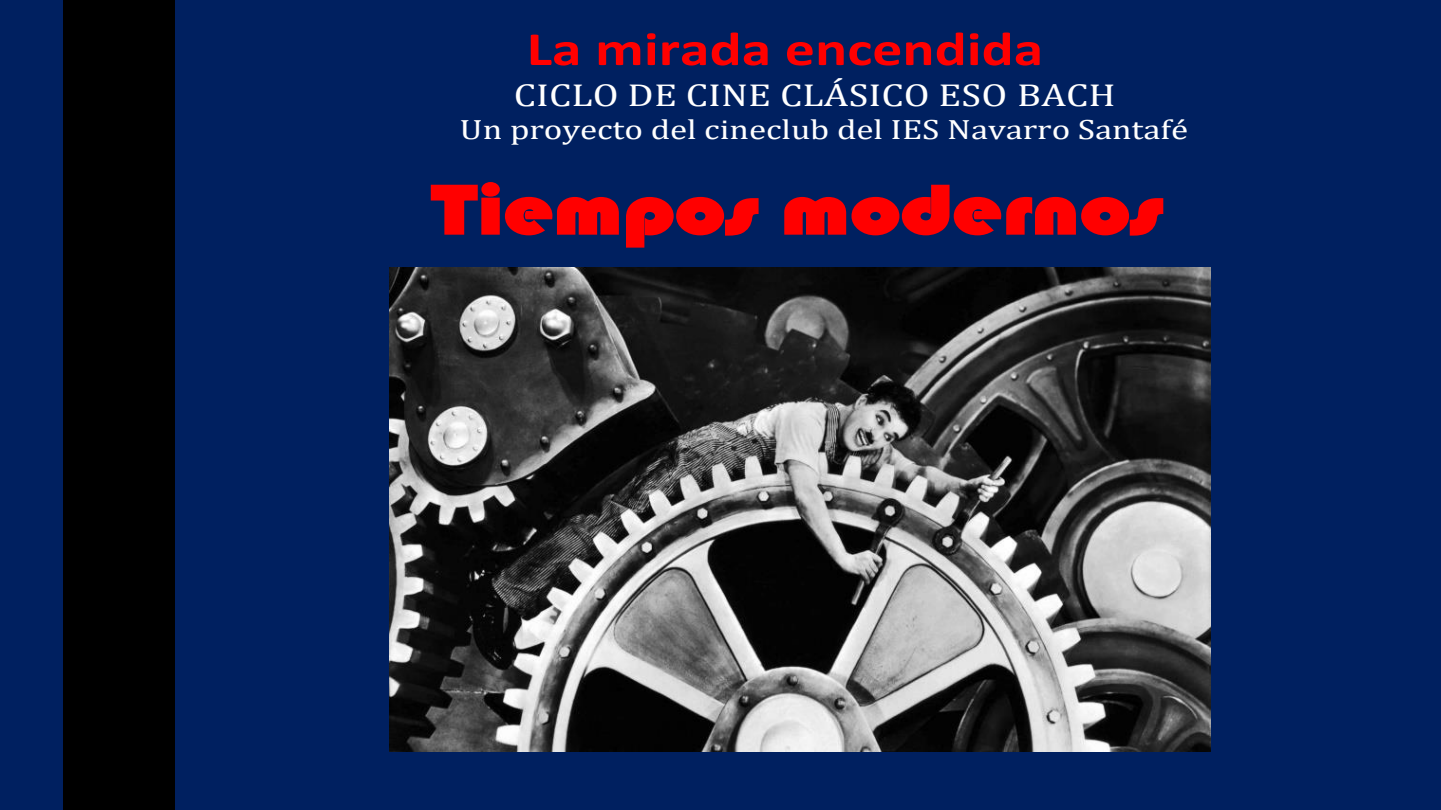
<style>
.page{position:relative;width:1441px;height:810px;background:#fff}
.page>*{position:absolute;margin:0;border:0;box-sizing:border-box;transform-origin:0 0}
.t1{font:71.85px "Bauhaus 93";color:#f00;scale:1.25 1}
.t2{font:700 47.85px "Calibri";color:#f00;scale:1.25 1}
.t3{font:31.8px "Cambria";letter-spacing:.005em;color:#fff;scale:1.24 1}
.t4{font:28.05px "Cambria";color:#fff;scale:1.25 1}
</style>
<div class="page">
<div style="left:0;top:0;width:1440px;height:810px;background:#002060"></div>
<svg style="left:430px;top:182px;width:329px;height:66px"></svg>
<svg style="left:784px;top:184px;width:380px;height:52px"></svg>
<img style="left:389px;top:267px;width:821px;height:485px">
<div style="left:64px;top:0;width:110px;height:810px;background:#000"></div>
<h2 class="t2" style="left:526px;top:15px;width:415px">La mirada encendida</h2>
<p class="t3" style="left:514px;top:76px;width:487px">CICLO DE CINE CLÁSICO ESO BACH</p>
<p class="t4" style="left:460px;top:113px;width:584px">Un proyecto del cineclub del IES Navarro Santafé</p>
<h1 class="t1" style="left:431px;top:169px;width:586px">Tiempos modernos</h1>
</div>
